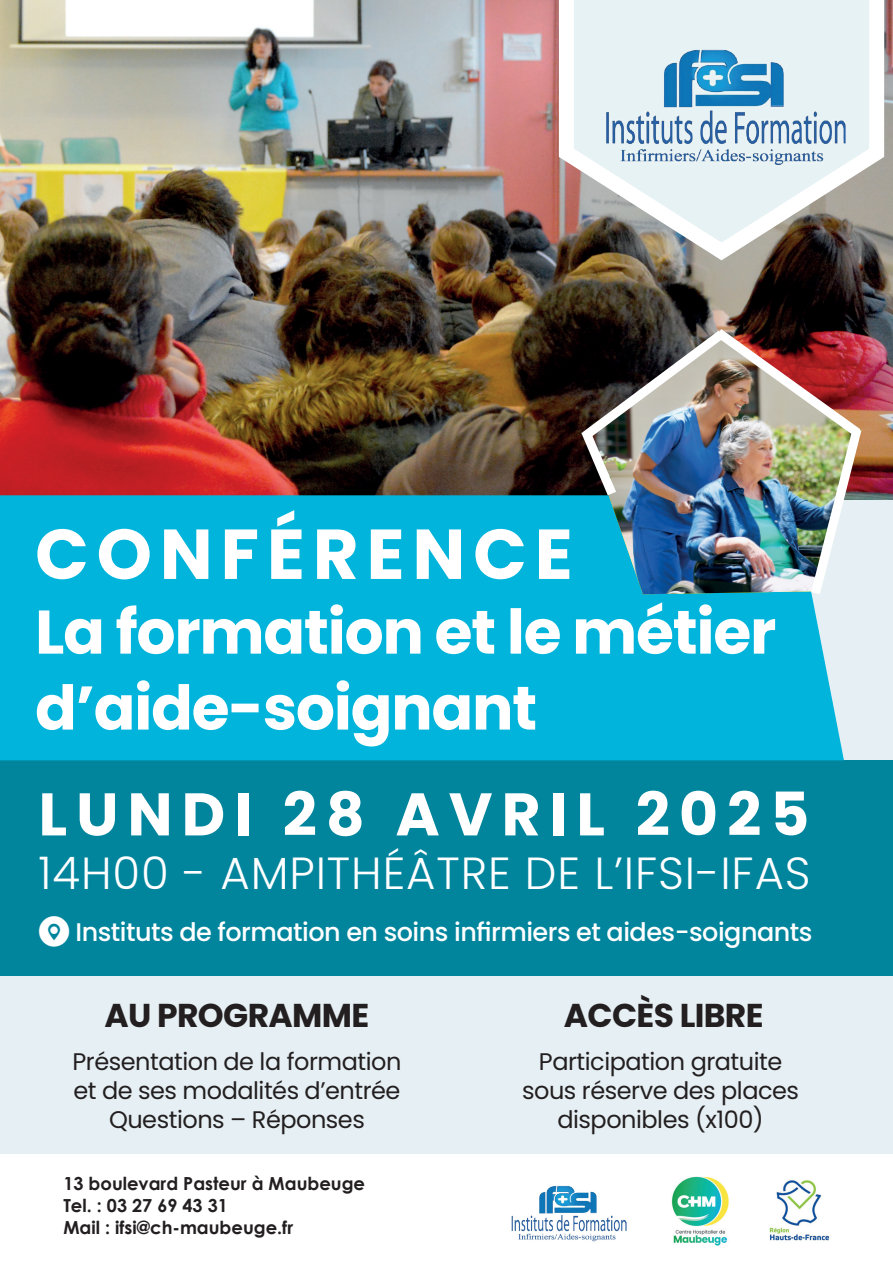
<style>
.page{position:relative;width:893px;height:1263px;background:#fff}
.page>*{position:absolute;margin:0;border:0;box-sizing:border-box;transform-origin:0 0}
.t1{font:700 60px "Poppins";letter-spacing:.15em;color:#fff}
.t2{font:300 45px "Poppins";letter-spacing:.02em;color:#fff}
.t3{font:700 33px "Poppins";letter-spacing:-.02em;color:#231f20}
.t4{font:500 25.5px "Poppins";letter-spacing:-.02em;color:#fff}
.t5{font:24px/28.8px "Poppins";letter-spacing:-.02em;color:#231f20;text-align:center}
.t6{font:700 18px/21.6px "Century Gothic";color:#231f20}
.s1{font-family:"Social Media Circled";font-weight:400;font-size:30px}
</style>
<div class="page">
<div style="left:0;top:411px;width:893px;height:743px;background:#e6f0f4"></div>
<img style="left:0;top:0;width:893px;height:500px">
<img style="left:551px;top:0;width:342px;height:269px">
<div style="left:0;top:760px;width:893px;height:216px;background:#00859d"></div>
<div style="left:0;top:495px;width:844px;height:265px;background:#00b4db"></div>
<svg style="left:37px;top:680px;width:498px;height:66px;background:#55cde7"></svg>
<img style="left:605px;top:40px;width:242px;height:131px">
<img style="left:769px;top:1180px;width:61px;height:61px">
<img style="left:671px;top:1176px;width:58px;height:70px">
<img style="left:511px;top:1185px;width:115px;height:57px">
<img style="left:37px;top:320px;width:833px;height:334px">
<h1 class="t1" style="left:39px;top:780px;width:772px">LUNDI 28 AVRIL 2025</h1>
<h2 class="t2" style="left:39px;top:847px;width:774px">14H00 - AMPITHÉÂTRE DE L’IFSI-IFAS</h2>
<p class="t4" style="left:39px;top:917px;width:775px"><span class="s1">9</span> Instituts de formation en soins infirmiers et aides-soignants</p>
<h3 class="t3" style="left:105px;top:996px;width:266px">AU PROGRAMME</h3>
<p class="t5" style="left:73px;top:1047px;width:330px">Présentation de la formation et de ses modalités d’entrée<br>Questions – Réponses</p>
<p class="t6" style="left:63px;top:1172px;width:303px">13 boulevard Pasteur à Maubeuge<br>Tel. : 03 27 69 43 31<br>Mail : ifsi@ch-maubeuge.fr</p>
<h3 class="t3" style="left:564px;top:996px;width:201px">ACCÈS LIBRE</h3>
<p class="t5" style="left:522px;top:1047px;width:278px">Participation gratuite sous réserve des places disponibles (x100)</p>
</div>
